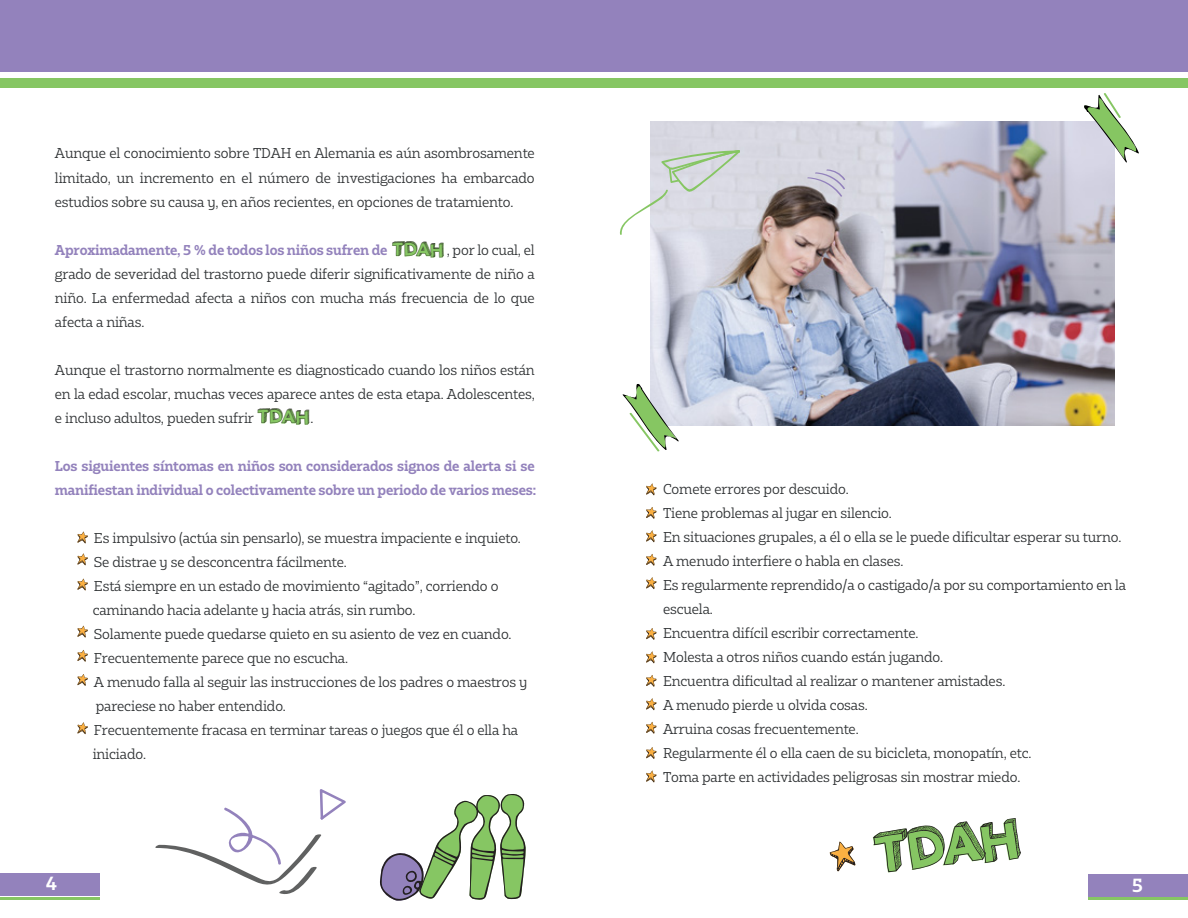
<style>
.page{position:relative;width:1188px;height:918px;background:#fff}
.page>*{position:absolute;margin:0;border:0;box-sizing:border-box;transform-origin:0 0}
.t1{font:52.95px "PW Perspective";color:#231f20}
.t2{font:18.9px "PW Perspective";letter-spacing:-.15em;color:#231f20}
.t3{font:700 18px "Bw Glenn Slab";color:#fff}
.t4{font:13.5px/24px "Bw Glenn Slab";letter-spacing:-.01em;color:#2d3032;text-align:justify}
.t5{font:700 13.5px/24px "Bw Glenn Slab";letter-spacing:-.01em;color:#9382bc}
</style>
<div class="page">
<img style="left:651px;top:122px;width:463px;height:303px">
<div style="left:0;top:0;width:1188px;height:72px;background:#9382bc"></div>
<div style="left:0;top:79px;width:1188px;height:9px;background:#86c663"></div>
<div style="left:0;top:873px;width:100px;height:23px;background:#9382bc"></div>
<hr style="left:0;top:897px;width:99px;height:3px;background:#86c663">
<div style="left:1089px;top:874px;width:99px;height:23px;background:#9382bc"></div>
<hr style="left:1088px;top:898px;width:100px;height:2px;background:#86c663">
<svg style="left:873px;top:818px;width:148px;height:54px"></svg>
<svg style="left:622px;top:383px;width:57px;height:69px"></svg>
<svg style="left:380px;top:794px;width:146px;height:107px"></svg>
<svg style="left:830px;top:842px;width:25px;height:29px"></svg>
<svg style="left:1083px;top:93px;width:56px;height:70px"></svg>
<svg style="left:392px;top:241px;width:52px;height:17px"></svg>
<svg style="left:257px;top:409px;width:52px;height:16px"></svg>
<svg style="left:77px;top:532px;width:11px;height:11px"></svg>
<svg style="left:77px;top:553px;width:11px;height:12px"></svg>
<svg style="left:77px;top:579px;width:11px;height:11px"></svg>
<svg style="left:77px;top:626px;width:11px;height:12px"></svg>
<svg style="left:77px;top:650px;width:11px;height:12px"></svg>
<svg style="left:77px;top:674px;width:11px;height:12px"></svg>
<svg style="left:77px;top:722px;width:11px;height:12px"></svg>
<svg style="left:646px;top:484px;width:10px;height:11px"></svg>
<svg style="left:646px;top:507px;width:10px;height:12px"></svg>
<svg style="left:646px;top:530px;width:10px;height:12px"></svg>
<svg style="left:646px;top:554px;width:10px;height:12px"></svg>
<svg style="left:646px;top:577px;width:10px;height:12px"></svg>
<svg style="left:646px;top:628px;width:10px;height:12px"></svg>
<svg style="left:646px;top:651px;width:10px;height:12px"></svg>
<svg style="left:646px;top:675px;width:10px;height:12px"></svg>
<svg style="left:646px;top:698px;width:10px;height:12px"></svg>
<svg style="left:646px;top:722px;width:10px;height:12px"></svg>
<svg style="left:646px;top:747px;width:10px;height:12px"></svg>
<svg style="left:646px;top:771px;width:10px;height:11px"></svg>
<svg style="left:619px;top:150px;width:122px;height:85px"></svg>
<svg style="left:807px;top:169px;width:39px;height:28px"></svg>
<svg style="left:155px;top:789px;width:191px;height:105px"></svg>
<p class="t4" style="left:55px;top:141px;width:481px">Aunque el conocimiento sobre TDAH en Alemania es aún asombrosamente limitado, un incremento en el número de investigaciones ha embarcado estudios sobre su causa y, en años recientes, en opciones de tratamiento.</p>
<p class="t5" style="left:55px;top:237px;width:334px">Aproximadamente, 5 % de todos los niños sufren de</p>
<h2 class="t2" style="left:393px;top:240px;width:55px">TDAH</h2>
<p class="t4" style="left:55px;top:237px;width:481px;text-indent:392px">, por lo cual, el grado de severidad del trastorno puede diferir significativamente de niño a niño. La enfermedad afecta a niños con mucha más frecuencia de lo que afecta a niñas.</p>
<p class="t4" style="left:55px;top:357px;width:481px">Aunque el trastorno normalmente es diagnosticado cuando los niños están en la edad escolar, muchas veces aparece antes de esta etapa. Adolescentes, e incluso adultos, pueden sufrir</p>
<h2 class="t2" style="left:258px;top:408px;width:55px">TDAH</h2>
<p class="t4" style="left:310px;top:405px;width:4px">.</p>
<p class="t5" style="left:55px;top:453px;width:483px">Los siguientes síntomas en niños son considerados signos de alerta si se manifiestan individual o colectivamente sobre un periodo de varios meses:</p>
<p class="t4" style="left:93px;top:525px;width:436px;text-align:left">Es impulsivo (actúa sin pensarlo), se muestra impaciente e inquieto.<br>Se distrae y se desconcentra fácilmente.<br>Está siempre en un estado de movimiento “agitado”, corriendo o caminando hacia adelante y hacia atrás, sin rumbo.<br>Solamente puede quedarse quieto en su asiento de vez en cuando.<br>Frecuentemente parece que no escucha.<br>A menudo falla al seguir las instrucciones de los padres o maestros y pareciese no haber entendido.<br>Frecuentemente fracasa en terminar tareas o juegos que él o ella ha iniciado.</p>
<p class="t4" style="left:663px;top:477px;width:465px;text-align:left">Comete errores por descuido.<br>Tiene problemas al jugar en silencio.<br>En situaciones grupales, a él o ella se le puede dificultar esperar su turno.<br>A menudo interfiere o habla en clases.<br>Es regularmente reprendido/a o castigado/a por su comportamiento en la escuela.<br>Encuentra difícil escribir correctamente.<br>Molesta a otros niños cuando están jugando.<br>Encuentra dificultad al realizar o mantener amistades.<br>A menudo pierde u olvida cosas.<br>Arruina cosas frecuentemente.<br>Regularmente él o ella caen de su bicicleta, monopatín, etc.<br>Toma parte en actividades peligrosas sin mostrar miedo.</p>
<h1 class="t1" style="left:873px;top:830px;width:150px;rotate:-8deg">TDAH</h1>
<h3 class="t3" style="left:46px;top:872px;width:12px">4</h3>
<h3 class="t3" style="left:1132px;top:873px;width:12px">5</h3>
</div>
